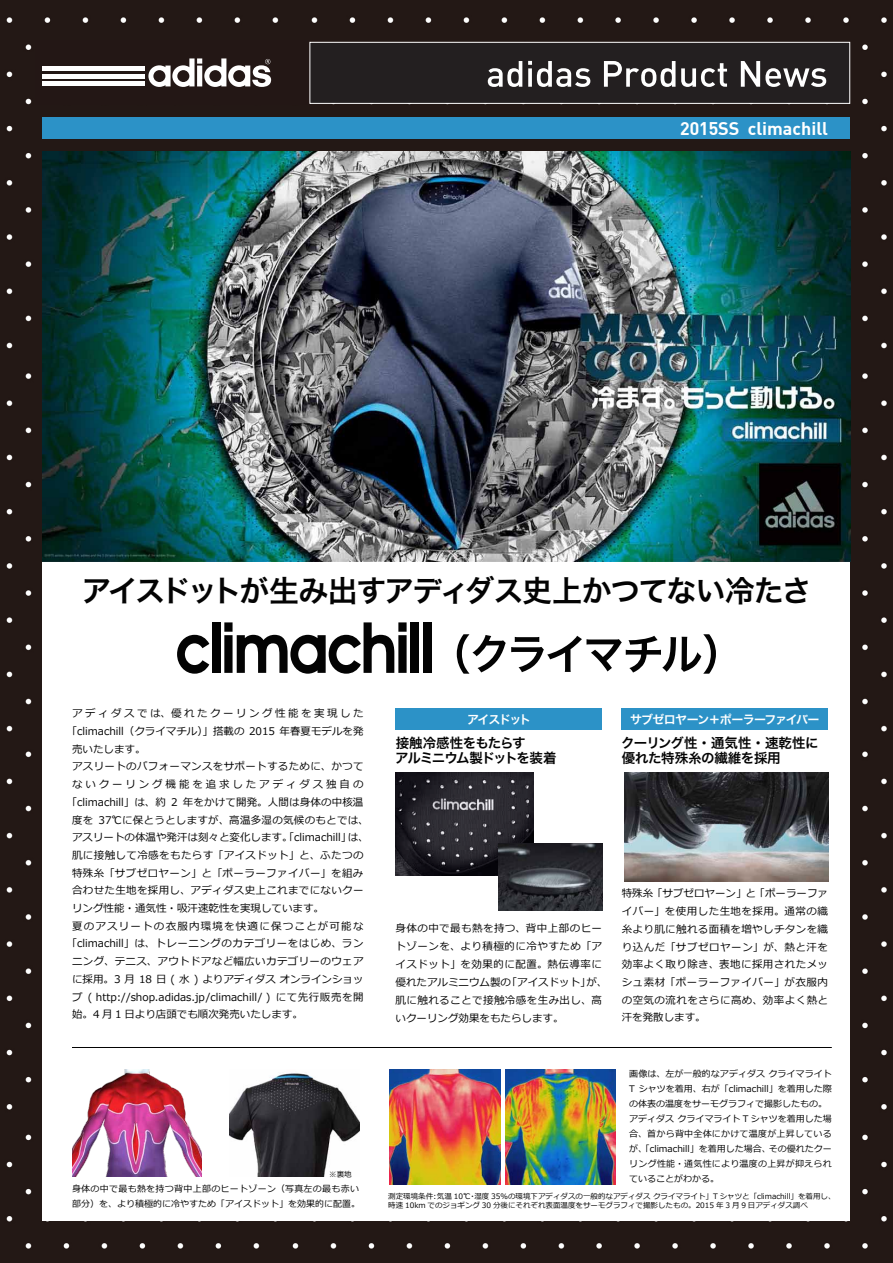
<style>
.page{position:relative;width:893px;height:1263px;background:#231815}
.page>*{position:absolute;margin:0;border:0;box-sizing:border-box;transform-origin:0 0}
.t1{font:30px "Hira Kaku Pro N W6";letter-spacing:-.06em;color:#030303}
.t2{font:700 18px "Adi Haus";color:#fff}
.t3{font:13.5px/15px "Hira Kaku Pro N W6";letter-spacing:-.03em;color:#030303}
.t4{font:13.5px/15px "Hira Kaku Pro N W6";letter-spacing:-.08em;color:#030303}
.t5{font:12px "Hira Kaku Pro N W6";letter-spacing:-.055em;color:#fff}
.t6{font:12px "Hira Kaku Pro N W6";letter-spacing:-.095em;color:#fff}
.t7{font:10.5px/17.7px "Meiryo";letter-spacing:.03em;color:#030303}
.t8{font:10.5px "Meiryo";color:#030303}
.t9{font:10.5px "Meiryo";letter-spacing:.05em;color:#030303}
.t10{font:10.5px "Meiryo";letter-spacing:.115em;color:#030303}
.t11{font:10.5px "Meiryo";letter-spacing:.24em;color:#030303}
.t12{font:10.5px "Meiryo";letter-spacing:.275em;color:#030303}
.t13{font:9px/15px "Meiryo";color:#030303}
.t14{font:9px/15px "Meiryo";letter-spacing:.03em;color:#030303}
.t15{font:7.5px/9px "Meiryo";color:#030303}
</style>
<div class="page">
<div style="left:36px;top:40px;width:287px;height:64px;background:#231715"></div>
<svg style="left:148px;top:58px;width:123px;height:29px"></svg>
<hr style="left:42px;top:67px;width:102px;height:4px;background:#fff">
<hr style="left:42px;top:74px;width:102px;height:4px;background:#fff">
<hr style="left:42px;top:82px;width:102px;height:4px;background:#fff">
<div style="left:309px;top:42px;width:541px;height:62px;background:#231f20;border:1px solid #fff"></div>
<svg style="left:488px;top:61px;width:34px;height:26px"></svg>
<svg style="left:528px;top:61px;width:62px;height:26px"></svg>
<svg style="left:604px;top:61px;width:71px;height:26px"></svg>
<svg style="left:681px;top:63px;width:46px;height:24px"></svg>
<svg style="left:741px;top:61px;width:85px;height:26px"></svg>
<div style="left:42px;top:118px;width:807px;height:21px;background:#2c92c7"></div>
<div style="left:42px;top:536px;width:808px;height:684px;background:#fff"></div>
<img style="left:43px;top:152px;width:807px;height:409px">
<img style="left:505px;top:1069px;width:110px;height:115px">
<img style="left:390px;top:1069px;width:110px;height:115px">
<img style="left:396px;top:772px;width:138px;height:104px">
<img style="left:624px;top:772px;width:204px;height:109px">
<hr style="left:72px;top:1047px;width:760px;height:1px;background:#030303">
<svg style="left:177px;top:635px;width:32px;height:39px"></svg>
<div style="left:212px;top:622px;width:8px;height:51px;background:#030303"></div>
<svg style="left:224px;top:622px;width:183px;height:52px"></svg>
<div style="left:411px;top:622px;width:8px;height:51px;background:#030303"></div>
<div style="left:423px;top:622px;width:8px;height:51px;background:#030303"></div>
<svg style="left:457px;top:634px;width:259px;height:40px"></svg>
<div style="left:396px;top:708px;width:206px;height:21px;background:#2c92c7"></div>
<div style="left:622px;top:708px;width:206px;height:21px;background:#2c92c7"></div>
<img style="left:498px;top:844px;width:104px;height:67px">
<img style="left:229px;top:1073px;width:130px;height:103px">
<img style="left:72px;top:1069px;width:130px;height:107px">
<p class="t2" style="left:680px;top:116px;width:149px">2015SS climachill</p>
<p class="t1" style="left:82px;top:564px;width:732px">アイスドットが生み出すアディダス史上かつてない冷たさ</p>
<p class="t11" style="left:72px;top:707px;width:293px">アディダスでは、優れたクーリング性能を実現した</p>
<p class="t8" style="left:67px;top:725px;width:298px">「climachill（クライマチル）」搭載の 2015 年春夏モデルを発</p>
<p class="t7" style="left:72px;top:740px;width:75px">売いたします。</p>
<p class="t7" style="left:72px;top:758px;width:293px">アスリートのパフォーマンスをサポートするために、かつて</p>
<p class="t12" style="left:72px;top:778px;width:293px">ないクーリング機能を追求したアディダス独自の</p>
<p class="t7" style="left:67px;top:793px;width:298px">「climachill」は、約 2 年をかけて開発。人間は身体の中核温</p>
<p class="t7" style="left:72px;top:811px;width:298px">度を 37℃に保とうとしますが、高温多湿の気候のもとでは、</p>
<p class="t8" style="left:72px;top:831px;width:298px">アスリートの体温や発汗は刻々と変化します。「climachill」は、</p>
<p class="t7" style="left:72px;top:846px;width:293px">肌に接触して冷感をもたらす「アイスドット」と、ふたつの</p>
<p class="t7" style="left:72px;top:864px;width:293px">特殊糸「サブゼロヤーン」と「ポーラーファイバー」を組み</p>
<p class="t7" style="left:72px;top:882px;width:293px">合わせた生地を採用し、アディダス史上これまでにないクー</p>
<p class="t8" style="left:72px;top:902px;width:253px">リング性能・通気性・吸汗速乾性を実現しています。</p>
<p class="t10" style="left:72px;top:920px;width:293px">夏のアスリートの衣服内環境を快適に保つことが可能な</p>
<p class="t9" style="left:67px;top:938px;width:298px">「climachill」は、トレーニングのカテゴリーをはじめ、ラン</p>
<p class="t7" style="left:72px;top:953px;width:293px">ニング、テニス、アウトドアなど幅広いカテゴリーのウェア</p>
<p class="t8" style="left:72px;top:973px;width:293px">に採用。3 月 18 日 ( 水 ) よりアディダス オンラインショッ</p>
<p class="t8" style="left:72px;top:991px;width:293px">プ ( http://shop.adidas.jp/climachill/ ) にて先行販売を開</p>
<p class="t8" style="left:72px;top:1008px;width:232px">始。4 月 1 日より店頭でも順次発売いたします。</p>
<p class="t6" style="left:467px;top:708px;width:66px">アイスドット</p>
<p class="t5" style="left:630px;top:708px;width:191px">サブゼロヤーン＋ポーラーファイバー</p>
<p class="t4" style="left:395px;top:735px;width:163px">接触冷感性をもたらす<br>アルミニウム製ドットを装着</p>
<p class="t3" style="left:621px;top:735px;width:199px">クーリング性・通気性・速乾性に優れた特殊糸の繊維を採用</p>
<p class="t7" style="left:396px;top:919px;width:213px">身体の中で最も熱を持つ、背中上部のヒートゾーンを、より積極的に冷やすため「アイスドット」を効果的に配置。熱伝導率に優れたアルミニウム製の「アイスドット」が、肌に触れることで接触冷感を生み出し、高いクーリング効果をもたらします。</p>
<p class="t7" style="left:622px;top:885px;width:208px;text-align:justify">特殊糸「サブゼロヤーン」と「ポーラーファイバー」を使用した生地を採用。通常の織糸より肌に触れる面積を増やしチタンを織り込んだ「サブゼロヤーン」が、熱と汗を効率よく取り除き、表地に採用されたメッシュ素材「ポーラーファイバー」が衣服内の空気の流れをさらに高め、効率よく熱と汗を発散します。</p>
<p class="t13" style="left:629px;top:1067px;width:204px">画像は、左が一般的なアディダス クライマライト<br>T シャツを着用、右が「climachill」を着用した際の体表の温度をサーモグラフィで撮影したもの。アディダス クライマライト T シャツを着用した場合、首から背中全体にかけて温度が上昇しているが、「climachill」を着用した場合、その優れたクーリング性能・通気性により温度の上昇が抑えられていることがわかる。</p>
<p class="t15" style="left:329px;top:1169px;width:24px">※裏地</p>
<p class="t14" style="left:72px;top:1181px;width:289px">身体の中で最も熱を持つ背中上部のヒートゾーン（写真左の最も赤い部分）を、より積極的に冷やすため「アイスドット」を効果的に配置。</p>
<p class="t15" style="left:388px;top:1192px;width:449px">測定環境条件：気温 10℃・湿度 35％の環境下アディダスの一般的なアディダス クライマライト」T シャツと「climachill」を着用し、時速 10km でのジョギング 30 分後にそれぞれ表面温度をサーモグラフィで撮影したもの。2015 年 3 月 9 日アディダス調べ</p>
</div>
